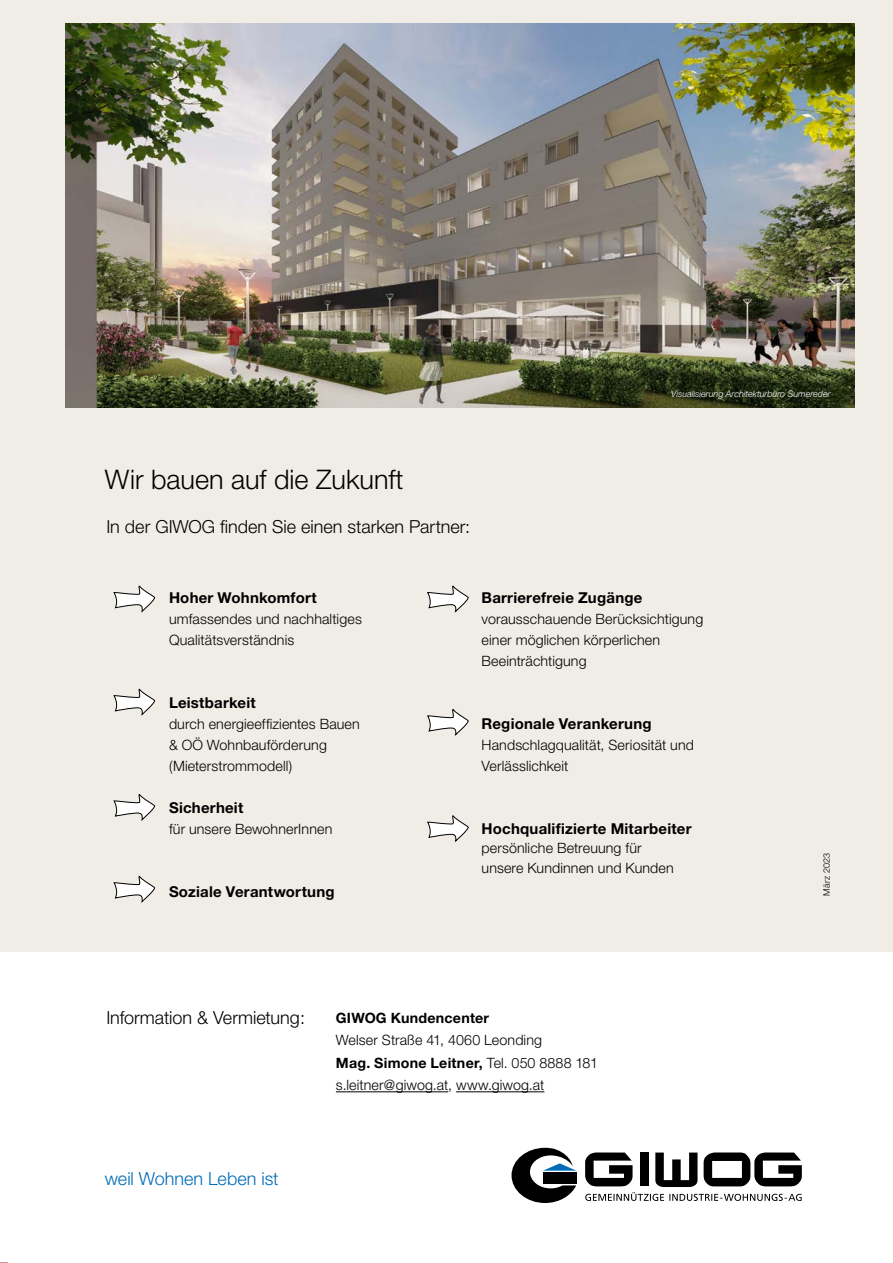
<style>
.page{position:relative;width:893px;height:1263px;background:#fff}
.page>*{position:absolute;margin:0;border:0;box-sizing:border-box;transform-origin:0 0}
.t1{font:300 27px "Helvetica Neue";color:#000}
.t2{font:300 18px "Helvetica Neue";color:#000}
.t3{font:300 18px "Helvetica Neue";color:#006cb7}
.t4{font:700 15px "Helvetica Neue";letter-spacing:-.005em;color:#000}
.t5{font:300 14.25px/21px "Helvetica Neue";letter-spacing:.01em;color:#000}
.t6{font:700 14.25px "Helvetica Neue";color:#000}
.t7{font:italic 300 9px "Helvetica Neue";color:#fff}
.t8{font:300 9px "Helvetica Neue";letter-spacing:.02em;color:#000}
.s1{font-weight:700}
</style>
<div class="page">
<div style="left:0;top:0;width:893px;height:952px;background:#f0ede6"></div>
<hr style="left:336px;top:1091px;width:112px;height:1px;background:#000">
<hr style="left:456px;top:1091px;width:88px;height:1px;background:#000">
<svg style="left:114px;top:585px;width:42px;height:27px"></svg>
<svg style="left:427px;top:585px;width:42px;height:27px"></svg>
<svg style="left:427px;top:709px;width:42px;height:26px"></svg>
<svg style="left:427px;top:815px;width:42px;height:27px"></svg>
<svg style="left:114px;top:688px;width:42px;height:27px"></svg>
<svg style="left:114px;top:794px;width:41px;height:26px"></svg>
<svg style="left:114px;top:876px;width:42px;height:26px"></svg>
<svg style="left:511px;top:1148px;width:65px;height:55px"></svg>
<svg style="left:585px;top:1152px;width:217px;height:49px"></svg>
<img style="left:66px;top:23px;width:789px;height:384px">
<p class="t7" style="left:671px;top:388px;width:161px">Visualisierung Architekturbüro Sumereder</p>
<h1 class="t1" style="left:105px;top:463px;width:300px">Wir bauen auf die Zukunft</h1>
<p class="t2" style="left:106px;top:515px;width:365px">In der GIWOG finden Sie einen starken Partner:</p>
<p class="t4" style="left:169px;top:588px;width:149px">Hoher Wohnkomfort</p>
<p class="t5" style="left:169px;top:608px;width:194px">umfassendes und nachhaltiges<br>Qualitätsverständnis</p>
<p class="t4" style="left:169px;top:693px;width:88px">Leistbarkeit</p>
<p class="t5" style="left:169px;top:713px;width:192px">durch energieeffizientes Bauen &amp; OÖ Wohnbauförderung (Mieterstrommodell)</p>
<p class="t4" style="left:169px;top:798px;width:76px">Sicherheit</p>
<p class="t5" style="left:169px;top:818px;width:165px">für unsere BewohnerInnen</p>
<p class="t4" style="left:169px;top:882px;width:167px">Soziale Verantwortung</p>
<p class="t4" style="left:482px;top:588px;width:162px">Barrierefreie Zugänge</p>
<p class="t5" style="left:482px;top:608px;width:223px">vorausschauende Berücksichtigung einer möglichen körperlichen<br>Beeinträchtigung</p>
<p class="t4" style="left:482px;top:714px;width:172px">Regionale Verankerung</p>
<p class="t5" style="left:482px;top:734px;width:214px">Handschlagqualität, Seriosität und<br>Verlässlichkeit</p>
<p class="t4" style="left:482px;top:819px;width:211px">Hochqualifizierte Mitarbeiter</p>
<p class="t5" style="left:482px;top:838px;width:194px;line-height:19.5px">persönliche Betreuung für unsere Kundinnen und Kunden</p>
<p class="t8" style="left:821px;top:896px;width:44px;rotate:-90deg">März 2023</p>
<p class="t2" style="left:106px;top:1007px;width:200px">Information &amp; Vermietung:</p>
<p class="t3" style="left:105px;top:1167px;width:175px">weil Wohnen Leben ist</p>
<p class="t6" style="left:336px;top:1009px;width:155px">GIWOG Kundencenter</p>
<p class="t5" style="left:336px;top:1029px;width:264px;line-height:22.5px">Welser Straße 41, 4060 Leonding<br><span class="s1">Mag. Simone Leitner,</span> Tel. 050 8888 181 s.leitner@giwog.at, www.giwog.at</p>
</div>
